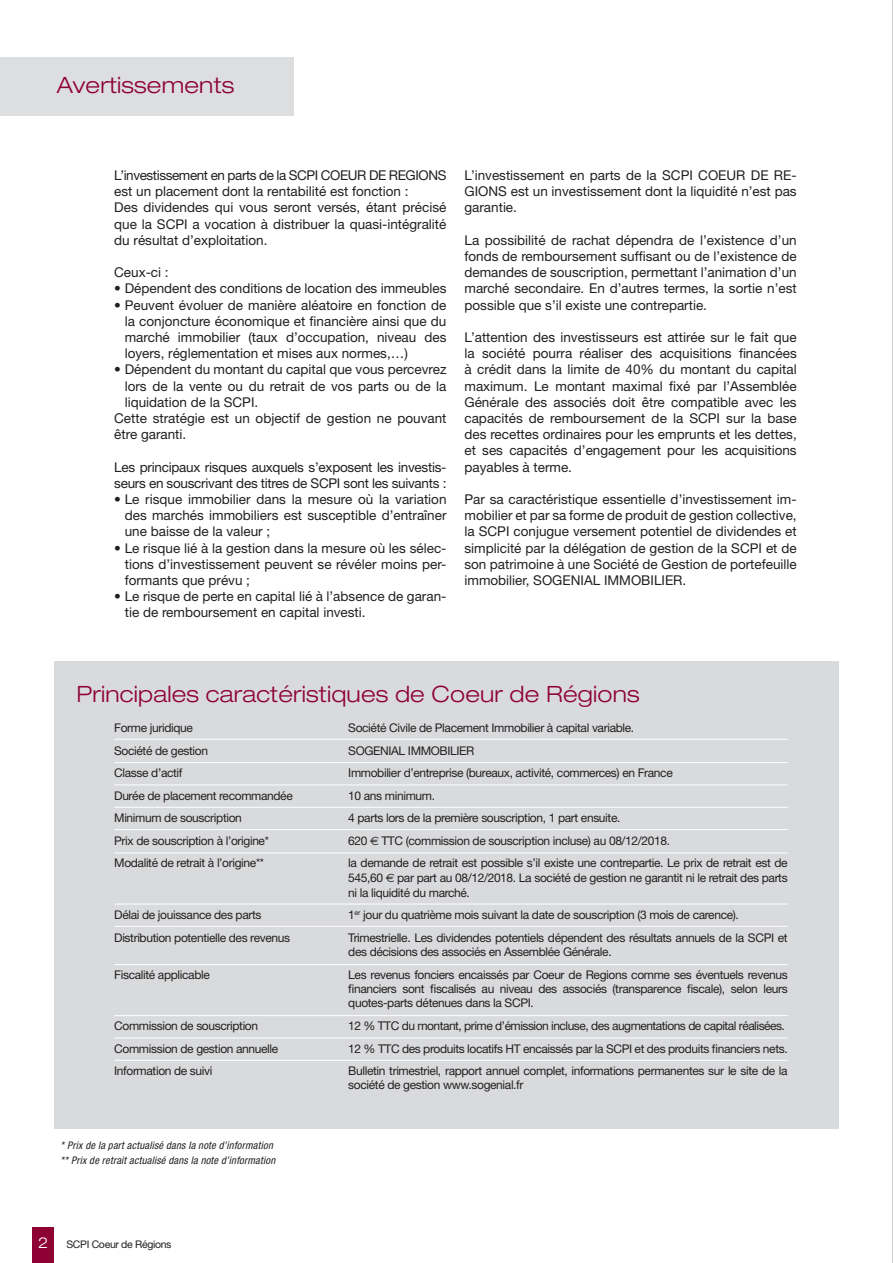
<style>
.page{position:relative;width:893px;height:1263px;background:#fff}
.page>*{position:absolute;margin:0;border:0;box-sizing:border-box;transform-origin:0 0}
.t1{font:300 expanded 22.5px "Helvetica Neue";letter-spacing:.01em;color:#8d0133}
.t2{font:300 expanded 15px "Helvetica Neue";color:#fff}
.t3{font:13.5px/16.2px "Helvetica Neue";color:#231f20;text-align:justify}
.t4{font:13.5px/16.2px "Helvetica Neue";letter-spacing:-.02em;color:#231f20}
.t5{font:13.5px/16.2px "Helvetica Neue";letter-spacing:-.025em;color:#231f20}
.t6{font:12px/14.4px "Helvetica Neue";letter-spacing:-.03em;color:#231f20;text-align:justify}
.t7{font:italic condensed 10.5px "Helvetica Neue";letter-spacing:.02em;color:#231f20}
.t8{font:10.5px "Helvetica Neue";letter-spacing:-.03em;color:#231f20}
.s1{font-family:"Euro Sans"}
</style>
<div class="page">
<div style="left:0;top:57px;width:293px;height:59px;background:#dddee0"></div>
<div style="left:54px;top:661px;width:785px;height:468px;background:#d9dadc"></div>
<hr style="left:114px;top:739px;width:674px;height:1px;background:#fff">
<hr style="left:114px;top:762px;width:674px;height:1px;background:#fff">
<hr style="left:114px;top:784px;width:674px;height:1px;background:#fff">
<hr style="left:114px;top:807px;width:674px;height:1px;background:#fff">
<hr style="left:114px;top:829px;width:674px;height:1px;background:#fff">
<hr style="left:114px;top:852px;width:674px;height:1px;background:#fff">
<hr style="left:114px;top:904px;width:674px;height:1px;background:#fff">
<hr style="left:114px;top:926px;width:674px;height:1px;background:#fff">
<hr style="left:114px;top:964px;width:674px;height:1px;background:#fff">
<hr style="left:114px;top:1015px;width:674px;height:1px;background:#fff">
<hr style="left:114px;top:1037px;width:674px;height:1px;background:#fff">
<hr style="left:114px;top:1060px;width:674px;height:1px;background:#fff">
<div style="left:32px;top:1228px;width:22px;height:35px;background:#8d0133"></div>
<hr style="left:892px;top:0;width:1px;height:1263px;background:#9d9fa2">
<p class="t1" style="left:57px;top:72px;width:179px">Avertissements</p>
<p class="t5" style="left:114px;top:167px;width:334px">L’investissement en parts de la SCPI COEUR DE REGIONS est un placement dont la rentabilité est fonction :</p>
<p class="t3" style="left:114px;top:199px;width:334px">Des dividendes qui vous seront versés, étant précisé que la SCPI a vocation à distribuer la quasi-intégralité du résultat d’exploitation.</p>
<p class="t3" style="left:114px;top:264px;width:56px">Ceux-ci :</p>
<p class="t3" style="left:114px;top:280px;width:334px">• Dépendent des conditions de location des immeubles</p>
<p class="t3" style="left:125px;top:296px;width:323px;text-indent:-11px">• Peuvent évoluer de manière aléatoire en fonction de la conjoncture économique et financière ainsi que du marché immobilier (taux d’occupation, niveau des loyers, réglementation et mises aux normes,…)</p>
<p class="t3" style="left:125px;top:361px;width:323px;text-indent:-11px">• Dépendent du montant du capital que vous percevrez lors de la vente ou du retrait de vos parts ou de la liquidation de la SCPI.</p>
<p class="t3" style="left:114px;top:410px;width:334px">Cette stratégie est un objectif de gestion ne pouvant être garanti.</p>
<p class="t4" style="left:114px;top:458px;width:334px">Les principaux risques auxquels s’exposent les investis&shy;seurs en souscrivant des titres de SCPI sont les suivants :</p>
<p class="t3" style="left:125px;top:491px;width:323px;text-indent:-11px">• Le risque immobilier dans la mesure où la variation des marchés immobiliers est susceptible d’entraîner une baisse de la valeur ;</p>
<p class="t3" style="left:125px;top:539px;width:323px;text-indent:-11px">• Le risque lié à la gestion dans la mesure où les sélec&shy;tions d’investissement peuvent se révéler moins per&shy;formants que prévu ;</p>
<p class="t3" style="left:125px;top:588px;width:323px;text-indent:-11px">• Le risque de perte en capital lié à l’absence de garan&shy;tie de remboursement en capital investi.</p>
<p class="t3" style="left:464px;top:167px;width:334px">L’investissement en parts de la SCPI COEUR DE RE-GIONS est un investissement dont la liquidité n’est pas garantie.</p>
<p class="t3" style="left:464px;top:232px;width:334px">La possibilité de rachat dépendra de l’existence d’un fonds de remboursement suffisant ou de l’existence de demandes de souscription, permettant l’animation d’un marché secondaire. En d’autres termes, la sortie n’est possible que s’il existe une contrepartie.</p>
<p class="t3" style="left:464px;top:329px;width:334px">L’attention des investisseurs est attirée sur le fait que la société pourra réaliser des acquisitions financées à crédit dans la limite de 40% du montant du capital maximum. Le montant maximal fixé par l’Assemblée Générale des associés doit être compatible avec les capacités de remboursement de la SCPI sur la base des recettes ordinaires pour les emprunts et les dettes, et ses capacités d’engagement pour les acquisitions payables à terme.</p>
<p class="t3" style="left:464px;top:491px;width:334px">Par sa caractéristique essentielle d’investissement im&shy;mobilier et par sa forme de produit de gestion collective, la SCPI conjugue versement potentiel de dividendes et simplicité par la délégation de gestion de la SCPI et de son patrimoine à une Société de Gestion de portefeuille immobilier, SOGENIAL IMMOBILIER.</p>
<p class="t1" style="left:77px;top:681px;width:565px">Principales caractéristiques de Coeur de Régions</p>
<p class="t6" style="left:114px;top:721px;width:80px">Forme juridique</p>
<p class="t6" style="left:348px;top:721px;width:287px">Société Civile de Placement Immobilier à capital variable.</p>
<p class="t6" style="left:114px;top:743px;width:95px">Société de gestion</p>
<p class="t6" style="left:348px;top:743px;width:128px">SOGENIAL IMMOBILIER</p>
<p class="t6" style="left:114px;top:766px;width:70px">Classe d’actif</p>
<p class="t6" style="left:348px;top:766px;width:326px">Immobilier d’entreprise (bureaux, activité, commerces) en France</p>
<p class="t6" style="left:114px;top:788px;width:180px">Durée de placement recommandée</p>
<p class="t6" style="left:348px;top:788px;width:88px">10 ans minimum.</p>
<p class="t6" style="left:114px;top:811px;width:129px">Minimum de souscription</p>
<p class="t6" style="left:348px;top:811px;width:274px">4 parts lors de la première souscription, 1 part ensuite.</p>
<p class="t6" style="left:114px;top:833px;width:156px">Prix de souscription à l’origine*</p>
<p class="t6" style="left:348px;top:833px;width:323px">620 <span class="s1">€</span> TTC (commission de souscription incluse) au 08/12/2018.</p>
<p class="t6" style="left:114px;top:856px;width:151px">Modalité de retrait à l’origine**</p>
<p class="t6" style="left:348px;top:855px;width:441px">la demande de retrait est possible s’il existe une contrepartie. Le prix de retrait est de 545,60 <span class="s1">€</span> par part au 08/12/2018. La société de gestion ne garantit ni le retrait des parts ni la liquidité du marché.</p>
<p class="t6" style="left:114px;top:908px;width:149px">Délai de jouissance des parts</p>
<p class="t6" style="left:348px;top:908px;width:392px">1<sup>er</sup> jour du quatrième mois suivant la date de souscription (3 mois de carence).</p>
<p class="t6" style="left:114px;top:930px;width:177px">Distribution potentielle des revenus</p>
<p class="t6" style="left:348px;top:930px;width:441px">Trimestrielle. Les dividendes potentiels dépendent des résultats annuels de la SCPI et des décisions des associés en Assemblée Générale.</p>
<p class="t6" style="left:114px;top:967px;width:97px">Fiscalité applicable</p>
<p class="t6" style="left:348px;top:967px;width:441px">Les revenus fonciers encaissés par Coeur de Regions comme ses éventuels revenus financiers sont fiscalisés au niveau des associés (transparence fiscale), selon leurs quotes-parts détenues dans la SCPI.</p>
<p class="t6" style="left:114px;top:1018px;width:145px">Commission de souscription</p>
<p class="t6" style="left:348px;top:1018px;width:438px">12 % TTC du montant, prime d’émission incluse, des augmentations de capital réalisées.</p>
<p class="t6" style="left:114px;top:1041px;width:166px">Commission de gestion annuelle</p>
<p class="t6" style="left:348px;top:1041px;width:441px">12 % TTC des produits locatifs HT encaissés par la SCPI et des produits financiers nets.</p>
<p class="t6" style="left:114px;top:1063px;width:100px">Information de suivi</p>
<p class="t6" style="left:348px;top:1063px;width:441px">Bulletin trimestriel, rapport annuel complet, informations permanentes sur le site de la société de gestion www.sogenial.fr</p>
<p class="t7" style="left:61px;top:1139px;width:214px">* Prix de la part actualisé dans la note d’information</p>
<p class="t7" style="left:61px;top:1154px;width:216px">** Prix de retrait actualisé dans la note d’information</p>
<p class="t2" style="left:38px;top:1234px;width:12px">2</p>
<p class="t8" style="left:66px;top:1238px;width:107px">SCPI Coeur de Régions</p>
</div>
